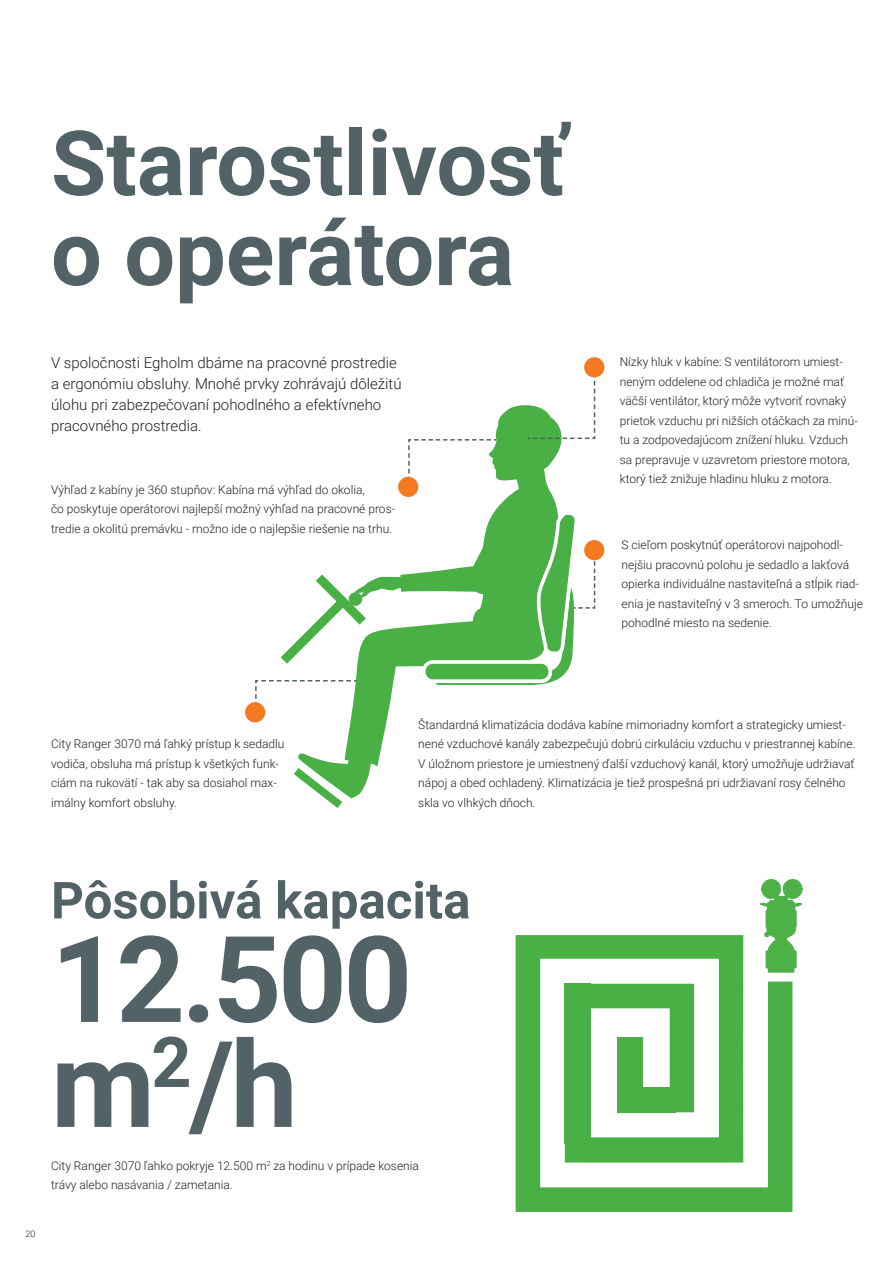
<style>
.page{position:relative;width:893px;height:1263px;background:#fff}
.page>*{position:absolute;margin:0;border:0;box-sizing:border-box;transform-origin:0 0}
.t1{font:700 120px/105px "Roboto";color:#526267}
.t2{font:700 90px/90px "Roboto";color:#526267}
.t3{font:700 51px "Roboto";color:#526267}
.t4{font:300 15px/21px "Roboto";color:#231f20}
.t5{font:300 12px/19.5px "Roboto";color:#231f20}
.t6{font:300 9px "Roboto";color:#231f20}
</style>
<div class="page">
<div style="left:584px;top:540px;width:20px;height:20px;background:#f47921;border-radius:50%"></div>
<div style="left:584px;top:357px;width:20px;height:20px;background:#f47921;border-radius:50%"></div>
<svg style="left:254px;top:366px;width:342px;height:442px"></svg>
<div style="left:245px;top:702px;width:20px;height:20px;background:#f47921;border-radius:50%"></div>
<svg style="left:760px;top:879px;width:43px;height:94px"></svg>
<svg style="left:516px;top:935px;width:276px;height:277px;fill:#49b045"></svg>
<div style="left:617px;top:1087px;width:58px;height:25px;background:#49b045"></div>
<div style="left:617px;top:1037px;width:25px;height:75px;background:#49b045"></div>
<h2 class="t2" style="left:51px;top:115px;width:516px">Starostlivosť o operátora</h2>
<p class="t4" style="left:51px;top:352px;width:352px">V spoločnosti Egholm dbáme na pracovné prostredie a ergonómiu obsluhy. Mnohé prvky zohrávajú dôležitú úlohu pri zabezpečovaní pohodlného a efektívneho pracovného prostredia.</p>
<p class="t5" style="left:51px;top:479px;width:346px">Výhľad z kabíny je 360 stupňov: Kabína má výhľad do okolia,<br>čo poskytuje operátorovi najlepší možný výhľad na pracovné pros&shy;tredie a okolitú premávku - možno ide o najlepšie riešenie na trhu.</p>
<p class="t5" style="left:620px;top:352px;width:240px">Nízky hluk v kabíne: S ventilátorom umiest&shy;neným oddelene od chladiča je možné mať väčší ventilátor, ktorý môže vytvoriť rovnaký prietok vzduchu pri nižších otáčkach za minú&shy;tu a zodpovedajúcom znížení hluku. Vzduch sa prepravuje v uzavretom priestore motora, ktorý tiež znižuje hladinu hluku z motora.</p>
<p class="t5" style="left:622px;top:535px;width:243px">S cieľom poskytnúť operátorovi najpohodl&shy;nejšiu pracovnú polohu je sedadlo a lakťová opierka individuálne nastaviteľná a stĺpik riad&shy;enia je nastaviteľný v 3 smeroch. To umožňuje pohodlné miesto na sedenie.</p>
<p class="t5" style="left:51px;top:734px;width:235px">City Ranger 3070 má ľahký prístup k sedadlu vodiča, obsluha má prístup k všetkých funk&shy;ciám na rukovätí - tak aby sa dosiahol max&shy;imálny komfort obsluhy.</p>
<p class="t5" style="left:418px;top:714px;width:439px">Štandardná klimatizácia dodáva kabíne mimoriadny komfort a strategicky umiest&shy;nené vzduchové kanály zabezpečujú dobrú cirkuláciu vzduchu v priestrannej kabíne.<br>V úložnom priestore je umiestnený ďalší vzduchový kanál, ktorý umožňuje udržiavať nápoj a obed ochladený. Klimatizácia je tiež prospešná pri udržiavaní rosy čelného skla vo vlhkých dňoch.</p>
<p class="t6" style="left:26px;top:1228px;width:11px">20</p>
<h3 class="t3" style="left:51px;top:864px;width:421px">Pôsobivá kapacita</h3>
<h1 class="t1" style="left:51px;top:922px;width:363px">12.500 m<sup>2</sup>/h</h1>
<p class="t5" style="left:51px;top:1155px;width:369px">City Ranger 3070 ľahko pokryje 12.500 m<sup>2</sup> za hodinu v prípade kosenia trávy alebo nasávania / zametania.</p>
</div>
